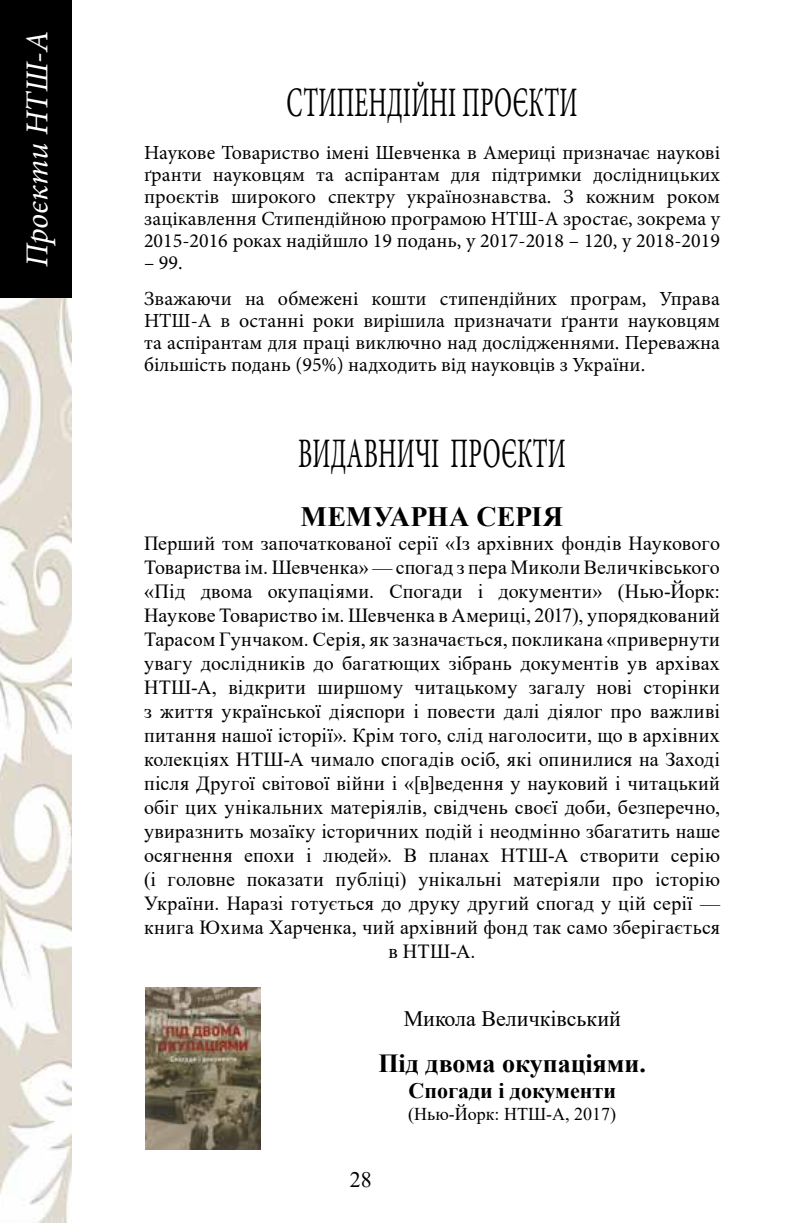
<style>
.page{position:relative;width:792px;height:1224px;background:#fff}
.page>*{position:absolute;margin:0;border:0;box-sizing:border-box;transform-origin:0 0}
.t1{font:42px "Minion Pro";letter-spacing:.01em;color:#000;scale:.57 1}
.t2{font:italic 32px "Minion Pro";color:#fff}
.t3{font:700 28px "Times New Roman";color:#000}
.t4{font:700 26px "Times New Roman";color:#000}
.t5{font:22px "Times New Roman";color:#000}
.t6{font:700 22px "Times New Roman";color:#000}
.t7{font:20px/24px "Times New Roman";letter-spacing:.015em;color:#000;text-align:center}
.t8{font:20px/22px "Minion Pro";color:#000;text-align:justify}
.t9{font:18px "Times New Roman";color:#000}
</style>
<div class="page">
<div style="left:0;top:0;width:72px;height:298px;background:#000"></div>
<img style="left:0;top:298px;width:72px;height:925px">
<img style="left:145px;top:988px;width:115px;height:161px">
<h2 class="t2" style="left:16px;top:267px;width:238px;rotate:-90deg">Проєкти НТШ-А</h2>
<h1 class="t1" style="left:286px;top:74px;width:512px">СТИПЕНДІЙНІ ПРОЄКТИ</h1>
<p class="t8" style="left:144px;top:141px;width:578px">Наукове Товариство імені Шевченка в Америці призначає наукові ґранти науковцям та аспірантам для підтримки дослідницьких проєктів широкого спектру українознавства. З кожним роком зацікавлення Стипендійною програмою НТШ-А зростає, зокрема у 2015-2016 роках надійшло 19 подань, у 2017-2018 – 120, у 2018-2019</p>
<p class="t8" style="left:144px;top:244px;width:578px;line-height:36.4px">– 99.<br>Зважаючи на обмежені кошти стипендійних програм, Управа</p>
<p class="t8" style="left:144px;top:310px;width:578px">НТШ-А в останні роки вирішила призначати ґранти науковцям та аспірантам для праці виключно над дослідженнями. Переважна більшість подань (95%) надходить від науковців з України.</p>
<h1 class="t1" style="left:298px;top:425px;width:472px">ВИДАВНИЧІ ПРОЄКТИ</h1>
<h3 class="t3" style="left:301px;top:496px;width:264px">МЕМУАРНА СЕРІЯ</h3>
<p class="t7" style="left:144px;top:531px;width:578px">Перший том започаткованої серії «Із архівних фондів Наукового Товариства ім. Шевченка» — спогад з пера Миколи Величківського «Під двома окупаціями. Спогади і документи» (Нью-Йорк:<br>Наукове Товариство ім. Шевченка в Америці, 2017), упорядкований Тарасом Гунчаком. Серія, як зазначається, покликана «привернути увагу дослідників до багатющих зібрань документів ув архівах НТШ-А, відкрити ширшому читацькому загалу нові сторінки з життя української діяспори і повести далі діялог про важливі питання нашої історії». Крім того, слід наголосити, що в архівних колекціях НТШ-А чимало спогадів осіб, які опинилися на Заході після Другої світової війни і «[в]ведення у науковий і читацький обіг цих унікальних матеріялів, свідчень своєї доби, безперечно, увиразнить мозаїку історичних подій і неодмінно збагатить наше осягнення епохи і людей». В планах НТШ-А створити серію (і головне показати публіці) унікальні матеріяли про історію України. Наразі готується до друку другий спогад у цій серії — книга Юхима Харченка, чий архівний фонд так само зберігається в НТШ-А.</p>
<p class="t5" style="left:404px;top:1003px;width:219px">Микола Величківський</p>
<h3 class="t4" style="left:378px;top:1044px;width:269px">Під двома окупаціями.</h3>
<p class="t6" style="left:408px;top:1075px;width:209px">Спогади і документи</p>
<p class="t9" style="left:408px;top:1101px;width:210px">(Нью-Йорк: НТШ-А, 2017)</p>
<p class="t5" style="left:350px;top:1164px;width:23px">28</p>
</div>
